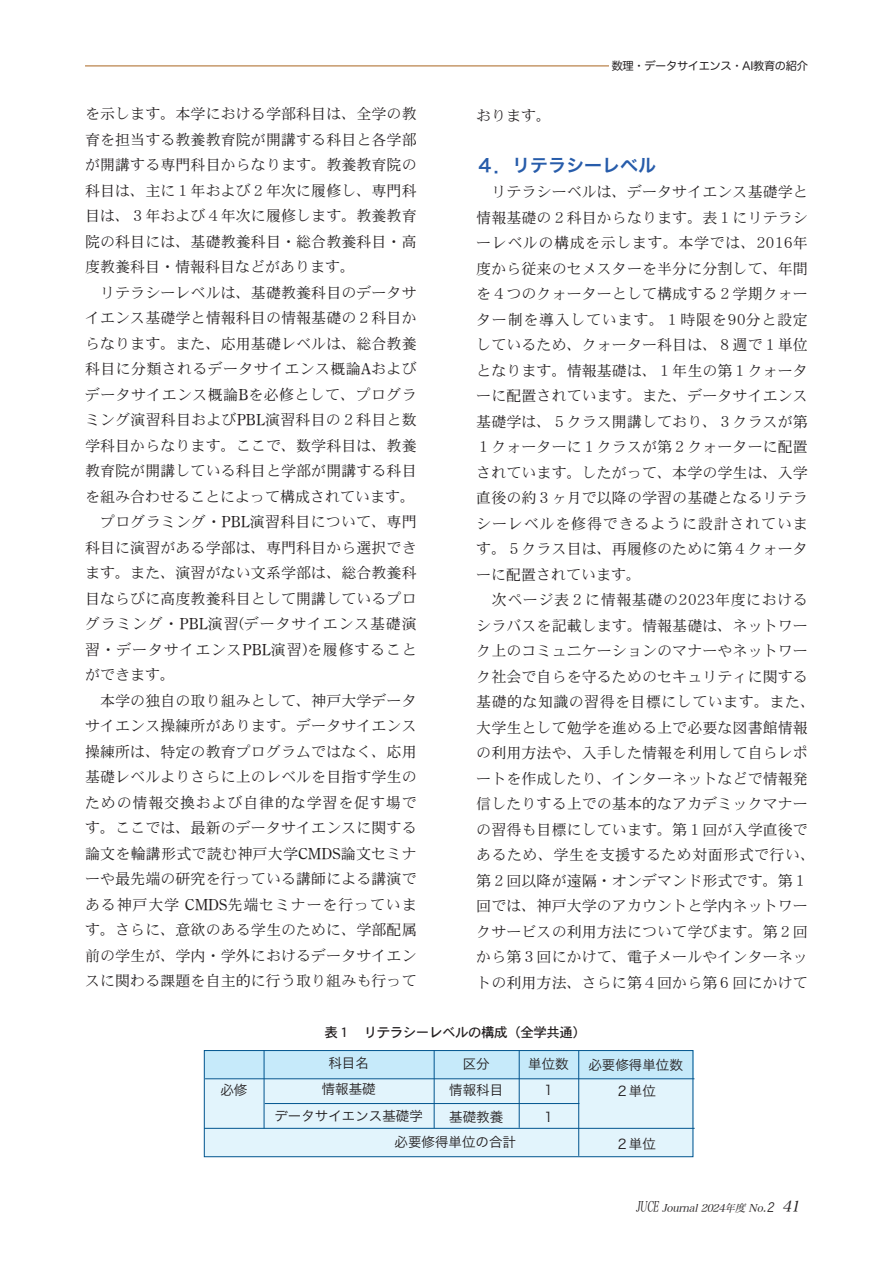
<style>
.page{position:relative;width:893px;height:1263px;background:#fff}
.page>*{position:absolute;margin:0;border:0;box-sizing:border-box;transform-origin:0 0}
.t1{font:18px "Hira Kaku Pro W6";color:#275caa}
.t2{font:15px/25.5px "DFHS Mincho W3 MP RKSJ H";letter-spacing:.005em;color:#231f20;text-align:justify}
.t3{font:15px "DFHS Mincho W3 MP RKSJ H";letter-spacing:.05em;color:#231f20}
.t4{font:15px "DFHS Mincho W3 MP RKSJ H";letter-spacing:.055em;color:#231f20}
.t5{font:13.5px/26.5px "Hira Kaku Pro W3";color:#231f20;text-align:center}
.t6{font:13.5px "Heisei Kaku Gothic W5";letter-spacing:-.035em;color:#231f20}
.t7{font:11.25px "Hira Maru Pro W4";letter-spacing:-.035em;color:#231f20}
.t8{font:italic 10.5px "Hira Min Pro W3";color:#231f20}
.s1{font-family:"Century Oldstyle Roman"}
.s2{font-style:normal;font-size:14.4px}
.s3{font-family:"Hira Kaku Pro W3";font-size:12.6px}
.s4{font-size:15px}
</style>
<div class="page">
<div style="left:204px;top:1079px;width:489px;height:78px;background:#e2f4fc"></div>
<div style="left:204px;top:1050px;width:489px;height:28px;background:#c6eafa"></div>
<div style="left:204px;top:1050px;width:489px;height:107px;border:1px solid #00548e"></div>
<hr style="left:85px;top:66px;width:723px;height:1px;background:#a96520">
<div style="left:610px;top:60px;width:198px;height:14px;background:#fff"></div>
<hr style="left:205px;top:1078px;width:489px;height:1px;background:#00548e">
<hr style="left:265px;top:1103px;width:314px;height:1px;background:#00548e">
<hr style="left:578px;top:1051px;width:1px;height:105px;background:#00548e">
<hr style="left:519px;top:1050px;width:1px;height:78px;background:#00548e">
<hr style="left:434px;top:1050px;width:1px;height:78px;background:#00548e">
<hr style="left:264px;top:1050px;width:1px;height:78px;background:#00548e">
<hr style="left:204px;top:1128px;width:491px;height:1px;background:#00548e">
<p class="t2" style="left:85px;top:101px;width:333px">を示します。本学における学部科目は、全学の教育を担当する教養教育院が開講する科目と各学部が開講する専門科目からなります。教養教育院の科目は、主に１年および２年次に履修し、専門科目は、３年および４年次に履修します。教養教育院の科目には、基礎教養科目・総合教養科目・高度教養科目・情報科目などがあります。</p>
<p class="t2" style="left:100px;top:280px;width:318px">リテラシーレベルは、基礎教養科目のデータサ</p>
<p class="t2" style="left:85px;top:305px;width:333px">イエンス基礎学と情報科目の情報基礎の２科目か</p>
<p class="t2" style="left:85px;top:331px;width:333px">らなります。また、応用基礎レベルは、総合教養</p>
<p class="t2" style="left:85px;top:356px;width:333px">科目に分類されるデータサイエンス概論<span class="s1">A</span>および</p>
<p class="t2" style="left:85px;top:382px;width:333px">データサイエンス概論<span class="s1">B</span>を必修として、プログラ</p>
<p class="t2" style="left:85px;top:407px;width:333px">ミング演習科目および<span class="s1">PBL</span>演習科目の２科目と数</p>
<p class="t2" style="left:85px;top:433px;width:333px">学科目からなります。ここで、数学科目は、教養</p>
<p class="t2" style="left:85px;top:458px;width:333px">教育院が開講している科目と学部が開講する科目</p>
<p class="t2" style="left:85px;top:484px;width:331px">を組み合わせることによって構成されています。</p>
<p class="t2" style="left:100px;top:509px;width:318px">プログラミング・<span class="s1">PBL</span>演習科目について、専門</p>
<p class="t2" style="left:85px;top:535px;width:333px">科目に演習がある学部は、専門科目から選択でき</p>
<p class="t2" style="left:85px;top:560px;width:333px">ます。また、演習がない文系学部は、総合教養科</p>
<p class="t2" style="left:85px;top:586px;width:333px">目ならびに高度教養科目として開講しているプロ</p>
<p class="t3" style="left:85px;top:616px;width:333px">グラミング・<span class="s1">PBL</span>演習(データサイエンス基礎演</p>
<p class="t3" style="left:85px;top:642px;width:333px">習・データサイエンス<span class="s1">PBL</span>演習)を履修すること</p>
<p class="t2" style="left:85px;top:662px;width:91px">ができます。</p>
<p class="t2" style="left:100px;top:688px;width:318px">本学の独自の取り組みとして、神戸大学データ</p>
<p class="t2" style="left:85px;top:713px;width:333px">サイエンス操練所があります。データサイエンス</p>
<p class="t2" style="left:85px;top:739px;width:333px">操練所は、特定の教育プログラムではなく、応用</p>
<p class="t2" style="left:85px;top:764px;width:333px">基礎レベルよりさらに上のレベルを目指す学生の</p>
<p class="t4" style="left:85px;top:795px;width:333px">ための情報交換および自律的な学習を促す場で</p>
<p class="t2" style="left:85px;top:815px;width:333px">す。ここでは、最新のデータサイエンスに関する</p>
<p class="t2" style="left:85px;top:841px;width:333px">論文を輪講形式で読む神戸大学<span class="s1">CMDS</span>論文セミナ</p>
<p class="t2" style="left:85px;top:866px;width:333px">ーや最先端の研究を行っている講師による講演で</p>
<p class="t4" style="left:85px;top:897px;width:333px">ある神戸大学 <span class="s1">CMDS</span>先端セミナーを行っていま</p>
<p class="t2" style="left:85px;top:917px;width:333px">す。さらに、意欲のある学生のために、学部配属</p>
<p class="t2" style="left:85px;top:943px;width:333px">前の学生が、学内・学外におけるデータサイエン</p>
<p class="t2" style="left:85px;top:968px;width:333px">スに関わる課題を自主的に行う取り組みも行って</p>
<p class="t7" style="left:612px;top:56px;width:198px">数理・データサイエンス・AI教育の紹介</p>
<p class="t2" style="left:476px;top:103px;width:76px">おります。</p>
<p class="t1" style="left:476px;top:149px;width:181px">４．リテラシーレベル</p>
<p class="t2" style="left:476px;top:179px;width:333px;text-indent:15px">リテラシーベルは、データサイエンス基礎学と情報基礎の２科目からなります。表１にリテラシーレベルの構成を示します。本学では、2016年度から従来のセメスターを半分に分割して、年間を４つのクォーターとして構成する２学期クォーター制を導入しています。１時限を90分と設定しているため、クォーター科目は、８週で１単位となります。情報基礎は、１年生の第１クォーターに配置されています。また、データサイエンス基礎学は、５クラス開講しており、３クラスが第１クォーターに１クラスが第２クォーターに配置されています。したがって、本学の学生は、入学直後の約３ヶ月で以降の学習の基礎となるリテラシーレベルを修得できるように設計されています。５クラス目は、再履修のために第４クォーターに配置されています。</p>
<p class="t2" style="left:476px;top:587px;width:341px;text-align:center">次ページ表２に情報基礎の2023年度における<br>シラバスを記載します。情報基礎は、ネットワーク上のコミュニケーションのマナーやネットワーク社会で自らを守るためのセキュリティに関する基礎的な知識の習得を目標にしています。また、大学生として勉学を進める上で必要な図書館情報の利用方法や、入手した情報を利用して自らレポートを作成したり、インターネットなどで情報発信したりする上での基本的なアカデミックマナーの習得も目標にしています。第１回が入学直後であるため、学生を支援するため対面形式で行い、第２回以降が遠隔・オンデマンド形式です。第１回では、神戸大学のアカウントと学内ネットワークサービスの利用方法について学びます。第２回から第３回にかけて、電子メールやインターネットの利用方法、さらに第４回から第６回にかけて</p>
<p class="t5" style="left:220px;top:1075px;width:28px">必修</p>
<p class="t6" style="left:325px;top:1025px;width:263px">表１ リテラシーレベルの構成（全学共通）</p>
<p class="t5" style="left:274px;top:1048px;width:150px">科目名<br>情報基礎<br>データサイエンス基礎学</p>
<p class="t5" style="left:449px;top:1049px;width:55px">区分<br>情報科目基礎教養</p>
<p class="t5" style="left:528px;top:1049px;width:42px">単位数<br>１<br>１</p>
<p class="t5" style="left:588px;top:1050px;width:96px">必要修得単位数<br>２単位</p>
<p class="t5" style="left:395px;top:1128px;width:123px">必要修得単位の合計</p>
<p class="t5" style="left:615px;top:1130px;width:42px">２単位</p>
<p class="t8" style="left:636px;top:1199px;width:170px"><span class="s2">JUCE</span> Journal 2024年度 No.<span class="s3">2</span> <span class="s4">41</span></p>
</div>
